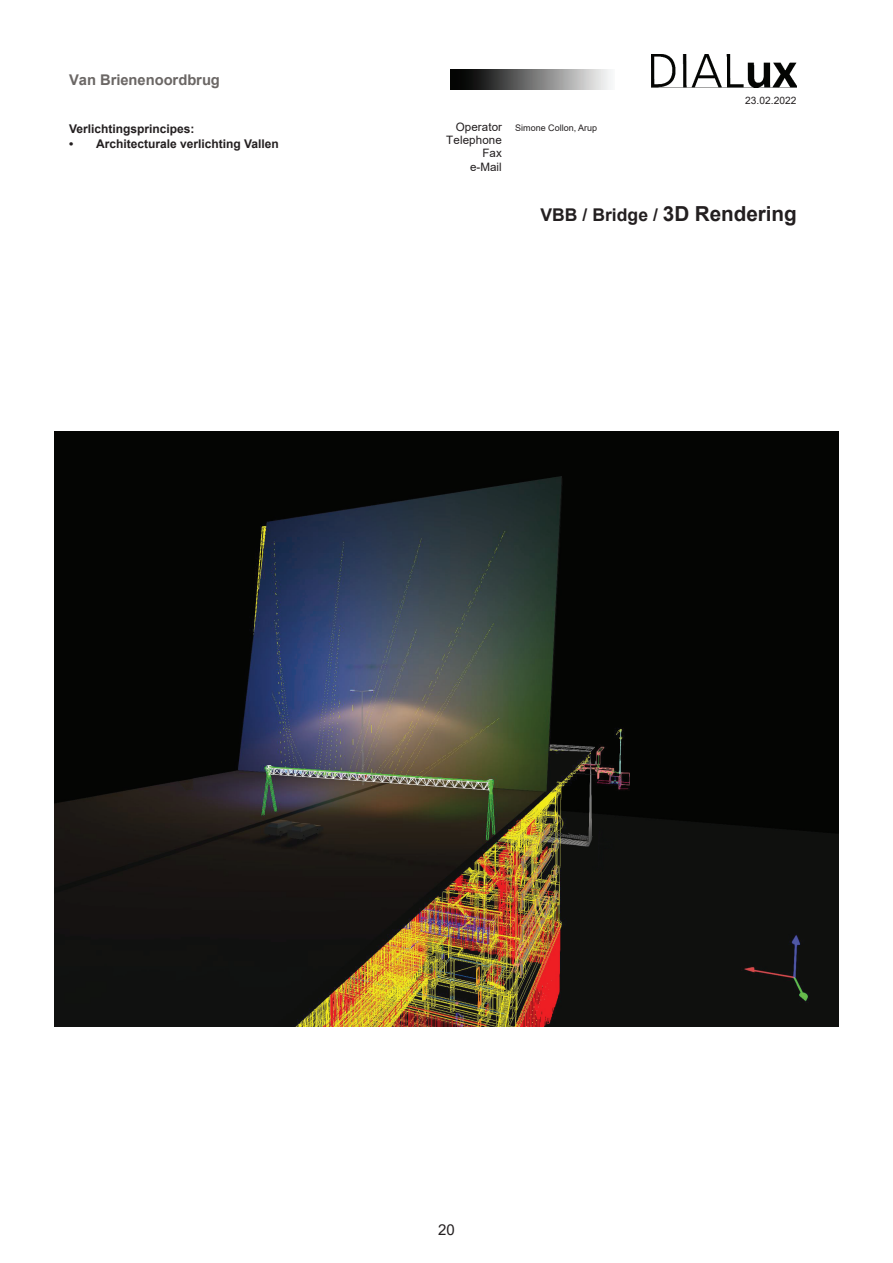
<style>
.page{position:relative;width:893px;height:1263px;background:#fff}
.page>*{position:absolute;margin:0;border:0;box-sizing:border-box;transform-origin:0 0}
.t1{font:700 17.55px "Arial";color:#231f20}
.t2{font:15px "Arial";color:#231f20}
.t3{font:700 14.7px "Arial";letter-spacing:-.005em;color:#6b6765}
.t4{font:700 12px "Arial";color:#231f20}
.t5{font:11.55px/13px "Arial";letter-spacing:.01em;color:#231f20;text-align:right}
.t6{font:10.2px "Arial";letter-spacing:.005em;color:#231f20}
.t7{font:9px "Arial";color:#231f20}
.s1{font-size:20.7px}
</style>
<div class="page">
<img style="left:450px;top:69px;width:161px;height:20px">
<img style="left:651px;top:54px;width:145px;height:33px">
<img style="left:54px;top:432px;width:785px;height:594px">
<p class="t3" style="left:69px;top:69px;width:152px">Van Brienenoordbrug</p>
<p class="t4" style="left:69px;top:121px;width:127px">Verlichtingsprincipes:</p>
<p class="t4" style="left:69px;top:135px;width:211px">• Architecturale verlichting Vallen</p>
<p class="t5" style="left:446px;top:121px;width:57px">Operator<br>Telephone<br>Fax<br>e-Mail</p>
<p class="t7" style="left:515px;top:122px;width:84px">Simone Collon, Arup</p>
<p class="t6" style="left:745px;top:93px;width:53px">23.02.2022</p>
<h1 class="t1" style="left:540px;top:203px;width:258px">VBB / Bridge / <span class="s1">3D Rendering</span></h1>
<p class="t2" style="left:438px;top:1219px;width:18px">20</p>
</div>
